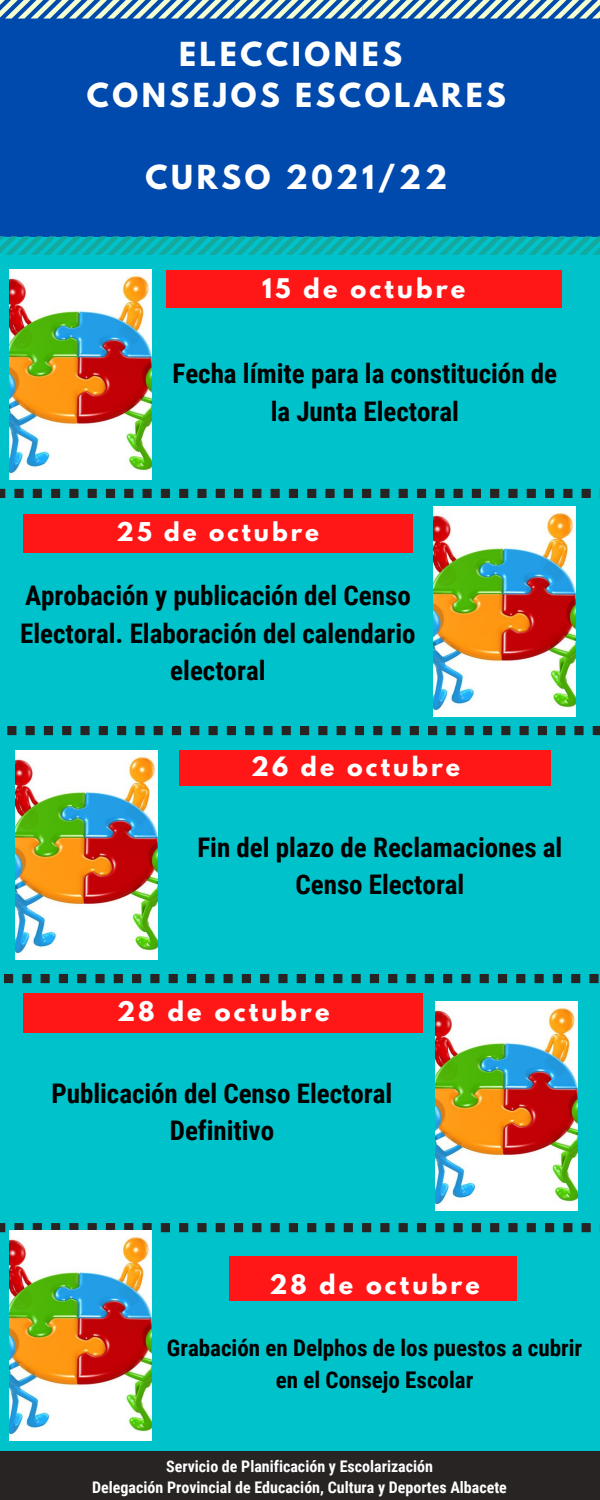
<style>
.page{position:relative;width:600px;height:1500px;background:#00c2cb}
.page>*{position:absolute;margin:0;border:0;box-sizing:border-box;transform-origin:0 0}
.t1{font:700 29.3px "League Spartan";letter-spacing:.125em;color:#fff}
.t2{font:700 27px/37.5px "Roboto Condensed";color:#000;text-align:center}
.t3{font:700 24px "League Spartan";letter-spacing:.135em;color:#fff}
.t4{font:700 23.8px "League Spartan";letter-spacing:.135em;color:#fff}
.t5{font:700 23.6px "League Spartan";letter-spacing:.135em;color:#fff}
.t6{font:700 23px/31.5px "Roboto Condensed";color:#000;text-align:center}
.t7{font:700 23px "League Spartan";letter-spacing:.135em;color:#fff}
.t8{font:700 16px "Roboto Condensed";color:#fff}
</style>
<div class="page">
<div style="left:0;top:0;width:600px;height:236px;background:#004aad"></div>
<svg style="left:0;top:0;width:600px;height:19px"></svg>
<svg style="left:0;top:236px;width:600px;height:19px"></svg>
<div style="left:166px;top:270px;width:396px;height:37px;background:#ff1616"></div>
<svg style="left:0;top:489px;width:280px;height:9px"></svg>
<svg style="left:289px;top:489px;width:311px;height:9px"></svg>
<div style="left:23px;top:514px;width:390px;height:38px;background:#ff1616"></div>
<svg style="left:7px;top:726px;width:284px;height:9px"></svg>
<svg style="left:300px;top:726px;width:300px;height:9px"></svg>
<div style="left:179px;top:750px;width:372px;height:36px;background:#ff1616"></div>
<svg style="left:4px;top:974px;width:302px;height:9px"></svg>
<svg style="left:315px;top:974px;width:284px;height:9px"></svg>
<div style="left:23px;top:993px;width:400px;height:40px;background:#ff1616"></div>
<svg style="left:0;top:1223px;width:280px;height:9px"></svg>
<svg style="left:289px;top:1223px;width:311px;height:9px"></svg>
<div style="left:229px;top:1256px;width:288px;height:45px;background:#ff1616"></div>
<div style="left:0;top:1451px;width:600px;height:49px;background:#282423"></div>
<img style="left:9px;top:270px;width:142px;height:209px">
<img style="left:434px;top:507px;width:142px;height:209px">
<img style="left:16px;top:750px;width:141px;height:209px">
<img style="left:436px;top:1001px;width:141px;height:210px">
<img style="left:9px;top:1231px;width:142px;height:209px">
<p class="t1" style="left:179px;top:40px;width:225px">ELECCIONES</p>
<p class="t1" style="left:87px;top:81px;width:421px">CONSEJOS ESCOLARES</p>
<p class="t1" style="left:146px;top:162px;width:303px">CURSO 2021/22</p>
<p class="t3" style="left:262px;top:276px;width:205px">15 de octubre</p>
<p class="t2" style="left:173px;top:355px;width:386px">Fecha límite para la constitución de la Junta Electoral</p>
<p class="t7" style="left:117px;top:520px;width:204px">25 de octubre</p>
<p class="t2" style="left:20px;top:577px;width:397px">Aprobación y publicación del Censo<br>Electoral. Elaboración del calendario electoral</p>
<p class="t5" style="left:251px;top:755px;width:211px">26 de octubre</p>
<p class="t2" style="left:197px;top:829px;width:366px">Fin del plazo de Reclamaciones al<br>Censo Electoral</p>
<p class="t3" style="left:117px;top:1000px;width:214px">28 de octubre</p>
<p class="t2" style="left:51px;top:1075px;width:342px">Publicación del Censo Electoral<br>Definitivo</p>
<p class="t4" style="left:269px;top:1272px;width:212px">28 de octubre</p>
<p class="t6" style="left:167px;top:1333px;width:417px">Grabación en Delphos de los puestos a cubrir en el Consejo Escolar</p>
<p class="t8" style="left:166px;top:1457px;width:268px">Servicio de Planificación y Escolarización</p>
<p class="t8" style="left:92px;top:1479px;width:416px">Delegación Provincial de Educación, Cultura y Deportes Albacete</p>
</div>
